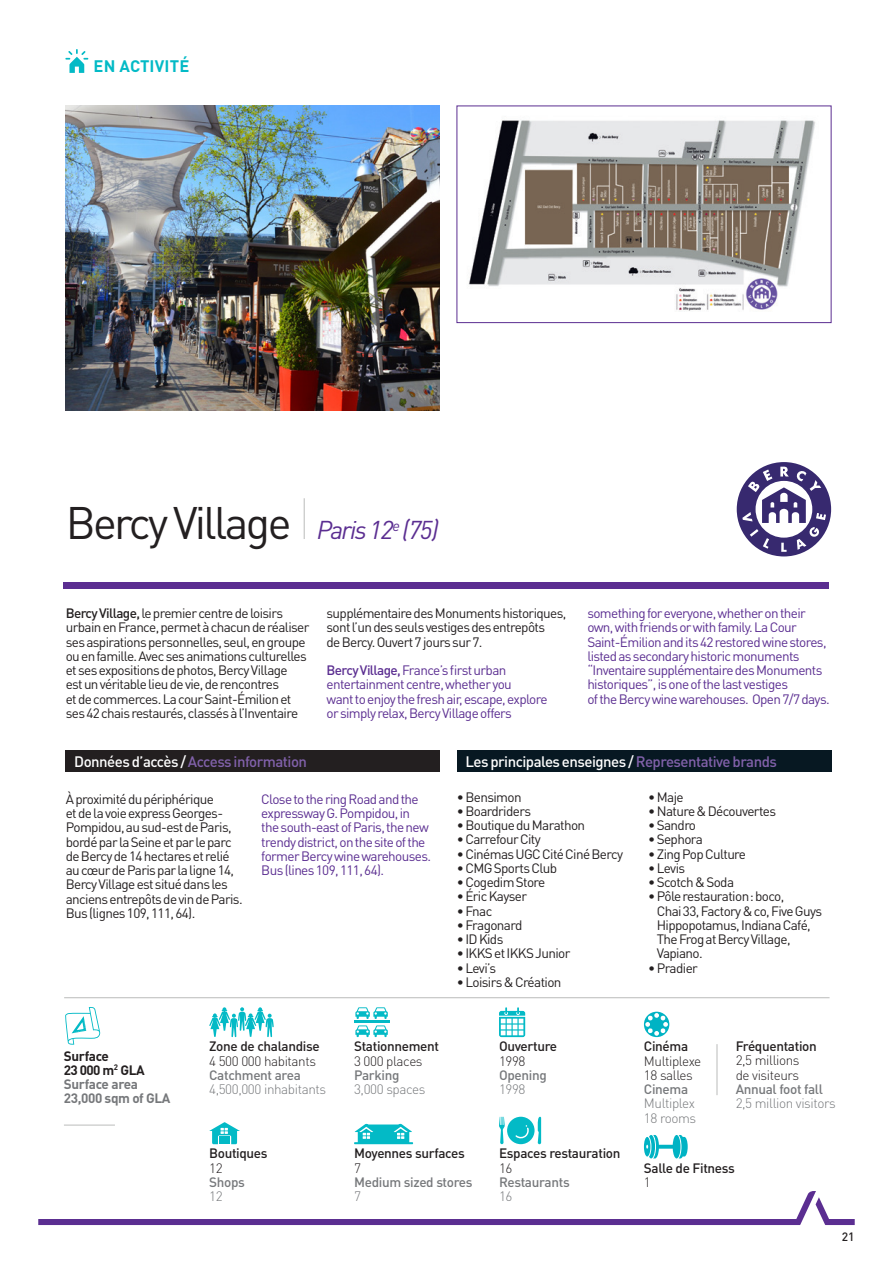
<style>
.page{position:relative;width:893px;height:1263px;background:#fff}
.page>*{position:absolute;margin:0;border:0;box-sizing:border-box;transform-origin:0 0}
.t1{font:45px "DIN Pro";letter-spacing:-.06em;color:#231f20}
.t2{font:700 16.5px "DIN Pro";letter-spacing:.01em;color:#03bac6}
.t3{font:500 15px "DIN Pro";letter-spacing:-.035em;color:#fff}
.t4{font:500 15px "DIN Pro";letter-spacing:-.035em;color:#8161aa}
.t5{font:13.5px/14.2px "DIN Pro";letter-spacing:-.045em;color:#231f20}
.t6{font:13.5px/14.2px "DIN Pro";letter-spacing:-.045em;color:#5b2e91}
.t7{font:500 13.5px "DIN Pro";letter-spacing:-.025em;color:#231f20}
.t8{font:500 13.5px "DIN Pro";letter-spacing:-.025em;color:#76787b}
.t9{font:300 13.5px/14.2px "DIN Pro";letter-spacing:-.03em;color:#231f20}
.t10{font:300 13.5px/14.2px "DIN Pro";letter-spacing:-.03em;color:#76787b}
.t11{font:700 13.5px/14.2px "DIN Pro";letter-spacing:-.03em;color:#76787b}
.t12{font:500 12px "DIN Pro";color:#231f20}
.s1{font-style:italic;font-size:25.5px;color:#5b2e91}
.s2{font-weight:500}
.s3{color:#fff}
.s4{color:#8161aa}
.s5{color:#231f20}
</style>
<div class="page">
<svg style="left:38px;top:1191px;width:817px;height:34px"></svg>
<div style="left:64px;top:582px;width:765px;height:6px;background:#5b2e91"></div>
<svg style="left:737px;top:462px;width:94px;height:94px"></svg>
<hr style="left:304px;top:498px;width:1px;height:41px;background:#c6c7c6">
<div style="left:457px;top:751px;width:374px;height:21px;background:#071822"></div>
<div style="left:66px;top:751px;width:374px;height:21px;background:#231f20"></div>
<img style="left:66px;top:106px;width:374px;height:305px">
<img style="left:468px;top:120px;width:347px;height:191px">
<div style="left:457px;top:106px;width:374px;height:217px;border:1px solid #5b2e91"></div>
<svg style="left:209px;top:1007px;width:65px;height:30px"></svg>
<svg style="left:209px;top:1122px;width:31px;height:22px"></svg>
<svg style="left:355px;top:1007px;width:33px;height:12px"></svg>
<svg style="left:355px;top:1025px;width:33px;height:12px"></svg>
<hr style="left:354px;top:1021px;width:35px;height:2px;background:#03bac6">
<svg style="left:354px;top:1124px;width:59px;height:20px"></svg>
<svg style="left:499px;top:1007px;width:26px;height:30px"></svg>
<svg style="left:499px;top:1117px;width:42px;height:27px"></svg>
<svg style="left:644px;top:1012px;width:25px;height:25px"></svg>
<svg style="left:644px;top:1135px;width:44px;height:23px"></svg>
<svg style="left:65px;top:49px;width:23px;height:24px"></svg>
<hr style="left:64px;top:997px;width:765px;height:1px;background:#c6c7c6">
<hr style="left:64px;top:1124px;width:51px;height:2px;background:#c6c7c6">
<svg style="left:65px;top:1007px;width:35px;height:38px"></svg>
<hr style="left:716px;top:1044px;width:2px;height:51px;background:#c6c7c6">
<p class="t2" style="left:94px;top:55px;width:97px">EN ACTIVITÉ</p>
<h1 class="t1" style="left:66px;top:492px;width:375px">Bercy Village <span class="s1">Paris 12</span><sup>e</sup> <span class="s1">(75)</span></h1>
<p class="t5" style="left:66px;top:605px;width:245px"><span class="s2">Bercy Village,</span> le premier centre de loisirs urbain en France, permet à chacun de réaliser ses aspirations personnelles, seul, en groupe ou en famille. Avec ses animations culturelles et ses expositions de photos, Bercy Village<br>est un véritable lieu de vie, de rencontres<br>et de commerces. La cour Saint-Émilion et ses 42 chais restaurés, classés à l’Inventaire</p>
<p class="t5" style="left:326px;top:605px;width:241px">supplémentaire des Monuments historiques, sont l’un des seuls vestiges des entrepôts<br>de Bercy. Ouvert 7 jours sur 7.</p>
<p class="t6" style="left:326px;top:662px;width:223px"><span class="s2">Bercy Village,</span> France’s first urban entertainment centre, whether you<br>want to enjoy the fresh air, escape, explore or simply relax, Bercy Village offers</p>
<p class="t6" style="left:587px;top:605px;width:244px">something for everyone, whether on their own, with friends or with family. La Cour Saint-Émilion and its 42 restored wine stores, listed as secondary historic monuments “Inventaire supplémentaire des Monuments historiques”, is one of the last vestiges<br>of the Bercy wine warehouses. Open 7/7 days.</p>
<p class="t4" style="left:74px;top:751px;width:234px"><span class="s3">Données d’accès /</span> Access information</p>
<p class="t3" style="left:465px;top:751px;width:313px">Les principales enseignes / <span class="s4">Representative brands</span></p>
<p class="t5" style="left:66px;top:791px;width:178px">À proximité du périphérique<br>et de la voie express Georges-<br>Pompidou, au sud-est de Paris, bordé par la Seine et par le parc de Bercy de 14 hectares et relié au cœur de Paris par la ligne 14,<br>Bercy Village est situé dans les anciens entrepôts de vin de Paris.<br>Bus (lignes 109, 111, 64).</p>
<p class="t6" style="left:261px;top:791px;width:171px">Close to the ring Road and the expressway G. Pompidou, in the south-east of Paris, the new trendy district, on the site of the former Bercy wine warehouses.<br>Bus (lines 109, 111, 64).</p>
<p class="t5" style="left:457px;top:789px;width:66px">• Bensimon</p>
<p class="t5" style="left:457px;top:803px;width:76px">• Boardriders</p>
<p class="t5" style="left:457px;top:818px;width:130px">• Boutique du Marathon</p>
<p class="t5" style="left:457px;top:832px;width:85px">• Carrefour City</p>
<p class="t5" style="left:457px;top:846px;width:168px">• Cinémas UGC Cité Ciné Bercy</p>
<p class="t5" style="left:457px;top:860px;width:102px">• CMG Sports Club</p>
<p class="t5" style="left:457px;top:875px;width:90px">• Cogedim Store</p>
<p class="t5" style="left:457px;top:889px;width:72px">• Éric Kayser</p>
<p class="t5" style="left:457px;top:903px;width:37px">• Fnac</p>
<p class="t5" style="left:457px;top:917px;width:67px">• Fragonard</p>
<p class="t5" style="left:457px;top:932px;width:48px">• ID Kids</p>
<p class="t5" style="left:457px;top:946px;width:115px">• IKKS et IKKS Junior</p>
<p class="t5" style="left:457px;top:960px;width:41px">• Levi’s</p>
<p class="t5" style="left:457px;top:974px;width:106px">• Loisirs &amp; Création</p>
<p class="t5" style="left:648px;top:789px;width:37px">• Maje</p>
<p class="t5" style="left:648px;top:803px;width:129px">• Nature &amp; Découvertes</p>
<p class="t5" style="left:648px;top:818px;width:49px">• Sandro</p>
<p class="t5" style="left:648px;top:832px;width:56px">• Sephora</p>
<p class="t5" style="left:648px;top:846px;width:99px">• Zing Pop Culture</p>
<p class="t5" style="left:648px;top:860px;width:38px">• Levis</p>
<p class="t5" style="left:648px;top:875px;width:87px">• Scotch &amp; Soda</p>
<p class="t5" style="left:657px;top:889px;width:167px;text-indent:-8px">• Pôle restauration: boco,<br>Chai 33, Factory &amp; co, Five Guys<br>Hippopotamus, Indiana Café,<br>The Frog at Bercy Village,<br>Vapiano.</p>
<p class="t5" style="left:648px;top:960px;width:51px">• Pradier</p>
<p class="t11" style="left:64px;top:1048px;width:108px"><span class="s5">Surface<br>23 000 m</span><sup>2</sup> <span class="s5">GLA<br></span>Surface area<br>23,000 sqm of GLA</p>
<p class="t7" style="left:209px;top:1037px;width:112px">Zone de chalandise</p>
<p class="t9" style="left:209px;top:1053px;width:108px">4 500 000 habitants</p>
<p class="t8" style="left:209px;top:1066px;width:93px">Catchment area</p>
<p class="t10" style="left:209px;top:1081px;width:118px">4,500,000 inhabitants</p>
<p class="t7" style="left:209px;top:1144px;width:60px">Boutiques</p>
<p class="t9" style="left:209px;top:1160px;width:15px">12</p>
<p class="t8" style="left:209px;top:1173px;width:37px">Shops</p>
<p class="t10" style="left:209px;top:1189px;width:15px">12</p>
<p class="t7" style="left:354px;top:1037px;width:87px">Stationnement</p>
<p class="t9" style="left:354px;top:1053px;width:70px">3 000 places</p>
<p class="t8" style="left:354px;top:1066px;width:47px">Parking</p>
<p class="t10" style="left:354px;top:1081px;width:73px">3,000 spaces</p>
<p class="t7" style="left:354px;top:1144px;width:112px">Moyennes surfaces</p>
<p class="t9" style="left:354px;top:1160px;width:8px">7</p>
<p class="t8" style="left:354px;top:1173px;width:120px">Medium sized stores</p>
<p class="t10" style="left:354px;top:1189px;width:8px">7</p>
<p class="t7" style="left:499px;top:1037px;width:60px">Ouverture</p>
<p class="t9" style="left:499px;top:1053px;width:28px">1998</p>
<p class="t8" style="left:499px;top:1066px;width:49px">Opening</p>
<p class="t10" style="left:499px;top:1081px;width:28px">1998</p>
<p class="t7" style="left:499px;top:1144px;width:123px">Espaces restauration</p>
<p class="t9" style="left:499px;top:1160px;width:15px">16</p>
<p class="t8" style="left:499px;top:1173px;width:72px">Restaurants</p>
<p class="t10" style="left:499px;top:1189px;width:15px">16</p>
<p class="t7" style="left:644px;top:1037px;width:46px">Cinéma</p>
<p class="t9" style="left:644px;top:1053px;width:59px">Multiplexe<br>18 salles</p>
<p class="t8" style="left:644px;top:1080px;width:46px">Cinema</p>
<p class="t10" style="left:644px;top:1096px;width:54px">Multiplex<br>18 rooms</p>
<p class="t7" style="left:736px;top:1037px;width:83px">Fréquentation</p>
<p class="t9" style="left:736px;top:1053px;width:65px">2,5 millions de visiteurs</p>
<p class="t8" style="left:736px;top:1080px;width:89px">Annual foot fall</p>
<p class="t10" style="left:736px;top:1096px;width:102px">2,5 million visitors</p>
<p class="t7" style="left:644px;top:1159px;width:93px">Salle de Fitness</p>
<p class="t9" style="left:644px;top:1174px;width:8px">1</p>
<p class="t12" style="left:842px;top:1229px;width:14px">21</p>
</div>
